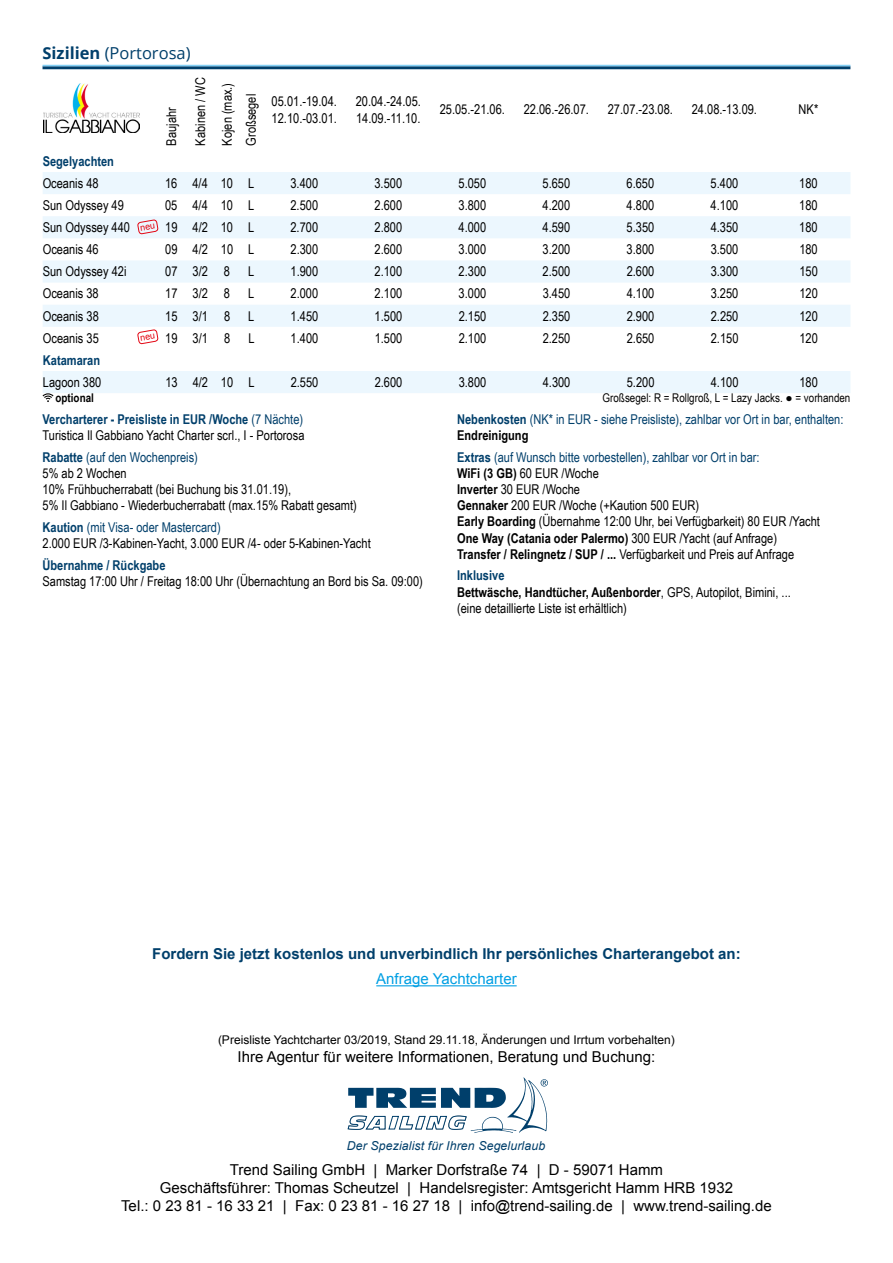
<style>
.page{position:relative;width:893px;height:1263px;background:#fff}
.page>*{position:absolute;margin:0;border:0;box-sizing:border-box;transform-origin:0 0}
.t1{font:16.5px "Open Sans";color:#003f6b}
.t2{font:15px/18px "Arial";color:#000;text-align:center}
.t3{font:700 15px "Arial";color:#003f6b}
.t4{font:15px "Arial";color:#009fe3}
.t5{font:13.5px/16.2px "Arial Narrow";color:#000}
.t6{font:13.5px/16.2px "Arial Narrow";color:#003f6b}
.t7{font:700 13.5px "Arial Narrow";color:#003f6b}
.t8{font:italic 12.3px "Arial";letter-spacing:.01em;color:#003f6b}
.t9{font:12px "Arial";color:#000}
.t10{font:12px "Arial Narrow";color:#000}
.t11{font:700 12px "Arial Narrow";color:#000}
.s1{font-weight:700}
.s2{font-weight:700;color:#000}
.s3{font-weight:700;color:#003f6b}
.s4{color:#003f6b}
</style>
<div class="page">
<svg style="left:43px;top:172px;width:807px;height:221px;fill:#f4fafe"></svg>
<img style="left:43px;top:83px;width:96px;height:50px">
<svg style="left:43px;top:393px;width:11px;height:9px"></svg>
<hr style="left:43px;top:66px;width:807px;height:3px;background:#003f6b">
<hr style="left:43px;top:65px;width:807px;height:1px;background:#83d0f5">
<hr style="left:376px;top:985px;width:141px;height:1px;background:#009fe3">
<svg style="left:347px;top:1077px;width:201px;height:56px"></svg>
<svg style="left:137px;top:220px;width:21px;height:20px"></svg>
<svg style="left:137px;top:329px;width:21px;height:21px"></svg>
<p class="t1" style="left:43px;top:42px;width:150px"><span class="s1">Sizilien</span> (Portorosa)</p>
<p class="t5" style="left:156px;top:146px;width:70px;line-height:29px;rotate:-90deg">Baujahr<br>Kabinen / WC</p>
<p class="t5" style="left:214px;top:146px;width:64px;line-height:24.2px;rotate:-90deg">Kojen (max.)<br>Großsegel</p>
<p class="t5" style="left:272px;top:93px;width:67px">05.01.-19.04.<br>12.10.-03.01.</p>
<p class="t5" style="left:356px;top:93px;width:67px">20.04.-24.05.<br>14.09.-11.10.</p>
<p class="t5" style="left:440px;top:101px;width:67px">25.05.-21.06.</p>
<p class="t5" style="left:524px;top:101px;width:67px">22.06.-26.07.</p>
<p class="t5" style="left:608px;top:101px;width:67px">27.07.-23.08.</p>
<p class="t5" style="left:692px;top:101px;width:67px">24.08.-13.09.</p>
<p class="t5" style="left:799px;top:101px;width:21px">NK*</p>
<p class="t7" style="left:43px;top:151px;width:73px">Segelyachten</p>
<p class="t5" style="left:43px;top:174px;width:57px">Oceanis 48</p>
<p class="t5" style="left:165px;top:174px;width:91px">16 4/4 10 L</p>
<p class="t5" style="left:290px;top:174px;width:29px">3.400</p>
<p class="t5" style="left:374px;top:174px;width:29px">3.500</p>
<p class="t5" style="left:458px;top:174px;width:29px">5.050</p>
<p class="t5" style="left:542px;top:174px;width:29px">5.650</p>
<p class="t5" style="left:627px;top:174px;width:29px">6.650</p>
<p class="t5" style="left:711px;top:174px;width:29px">5.400</p>
<p class="t5" style="left:799px;top:174px;width:20px">180</p>
<p class="t5" style="left:43px;top:197px;width:83px">Sun Odyssey 49</p>
<p class="t5" style="left:165px;top:197px;width:91px">05 4/4 10 L</p>
<p class="t5" style="left:290px;top:197px;width:29px">2.500</p>
<p class="t5" style="left:374px;top:197px;width:29px">2.600</p>
<p class="t5" style="left:459px;top:197px;width:29px">3.800</p>
<p class="t5" style="left:543px;top:197px;width:29px">4.200</p>
<p class="t5" style="left:627px;top:197px;width:29px">4.800</p>
<p class="t5" style="left:711px;top:197px;width:29px">4.100</p>
<p class="t5" style="left:799px;top:197px;width:20px">180</p>
<p class="t5" style="left:43px;top:219px;width:89px">Sun Odyssey 440</p>
<p class="t5" style="left:165px;top:219px;width:91px">19 4/2 10 L</p>
<p class="t5" style="left:290px;top:219px;width:29px">2.700</p>
<p class="t5" style="left:375px;top:219px;width:29px">2.800</p>
<p class="t5" style="left:459px;top:219px;width:29px">4.000</p>
<p class="t5" style="left:543px;top:219px;width:29px">4.590</p>
<p class="t5" style="left:627px;top:219px;width:29px">5.350</p>
<p class="t5" style="left:711px;top:219px;width:29px">4.350</p>
<p class="t5" style="left:799px;top:219px;width:20px">180</p>
<p class="t5" style="left:43px;top:241px;width:57px">Oceanis 46</p>
<p class="t5" style="left:165px;top:241px;width:91px">09 4/2 10 L</p>
<p class="t5" style="left:291px;top:241px;width:29px">2.300</p>
<p class="t5" style="left:375px;top:241px;width:29px">2.600</p>
<p class="t5" style="left:459px;top:241px;width:29px">3.000</p>
<p class="t5" style="left:543px;top:241px;width:29px">3.200</p>
<p class="t5" style="left:627px;top:241px;width:29px">3.800</p>
<p class="t5" style="left:711px;top:241px;width:29px">3.500</p>
<p class="t5" style="left:799px;top:241px;width:20px">180</p>
<p class="t5" style="left:43px;top:263px;width:85px">Sun Odyssey 42i</p>
<p class="t5" style="left:165px;top:263px;width:66px">07 3/2 8</p>
<p class="t5" style="left:248px;top:263px;width:8px">L</p>
<p class="t5" style="left:291px;top:263px;width:29px">1.900</p>
<p class="t5" style="left:375px;top:263px;width:29px">2.100</p>
<p class="t5" style="left:459px;top:263px;width:29px">2.300</p>
<p class="t5" style="left:543px;top:263px;width:29px">2.500</p>
<p class="t5" style="left:627px;top:263px;width:29px">2.600</p>
<p class="t5" style="left:711px;top:263px;width:29px">3.300</p>
<p class="t5" style="left:799px;top:263px;width:20px">150</p>
<p class="t5" style="left:43px;top:285px;width:57px">Oceanis 38</p>
<p class="t5" style="left:165px;top:285px;width:66px">17 3/2 8</p>
<p class="t5" style="left:248px;top:285px;width:8px">L</p>
<p class="t5" style="left:291px;top:285px;width:29px">2.000</p>
<p class="t5" style="left:375px;top:285px;width:29px">2.100</p>
<p class="t5" style="left:459px;top:285px;width:29px">3.000</p>
<p class="t5" style="left:543px;top:285px;width:29px">3.450</p>
<p class="t5" style="left:627px;top:285px;width:29px">4.100</p>
<p class="t5" style="left:711px;top:285px;width:29px">3.250</p>
<p class="t5" style="left:799px;top:285px;width:20px">120</p>
<p class="t5" style="left:43px;top:307px;width:57px">Oceanis 38</p>
<p class="t5" style="left:165px;top:307px;width:66px">15 3/1 8</p>
<p class="t5" style="left:248px;top:307px;width:8px">L</p>
<p class="t5" style="left:291px;top:307px;width:29px">1.450</p>
<p class="t5" style="left:375px;top:307px;width:29px">1.500</p>
<p class="t5" style="left:459px;top:307px;width:29px">2.150</p>
<p class="t5" style="left:543px;top:307px;width:29px">2.350</p>
<p class="t5" style="left:627px;top:307px;width:29px">2.900</p>
<p class="t5" style="left:711px;top:307px;width:29px">2.250</p>
<p class="t5" style="left:799px;top:307px;width:20px">120</p>
<p class="t5" style="left:43px;top:329px;width:57px">Oceanis 35</p>
<p class="t5" style="left:165px;top:329px;width:66px">19 3/1 8</p>
<p class="t5" style="left:248px;top:329px;width:8px">L</p>
<p class="t5" style="left:291px;top:329px;width:29px">1.400</p>
<p class="t5" style="left:375px;top:329px;width:29px">1.500</p>
<p class="t5" style="left:459px;top:329px;width:29px">2.100</p>
<p class="t5" style="left:543px;top:329px;width:29px">2.250</p>
<p class="t5" style="left:627px;top:329px;width:29px">2.650</p>
<p class="t5" style="left:711px;top:329px;width:29px">2.150</p>
<p class="t5" style="left:799px;top:329px;width:20px">120</p>
<p class="t7" style="left:43px;top:350px;width:59px">Katamaran</p>
<p class="t5" style="left:43px;top:373px;width:60px">Lagoon 380</p>
<p class="t5" style="left:165px;top:373px;width:91px">13 4/2 10 L</p>
<p class="t5" style="left:291px;top:373px;width:29px">2.550</p>
<p class="t5" style="left:375px;top:373px;width:29px">2.600</p>
<p class="t5" style="left:459px;top:373px;width:29px">3.800</p>
<p class="t5" style="left:543px;top:373px;width:29px">4.300</p>
<p class="t5" style="left:627px;top:373px;width:29px">5.200</p>
<p class="t5" style="left:711px;top:373px;width:29px">4.100</p>
<p class="t5" style="left:799px;top:373px;width:20px">180</p>
<p class="t11" style="left:56px;top:389px;width:40px">optional</p>
<p class="t10" style="left:603px;top:389px;width:249px">Großsegel: R = Rollgroß, L = Lazy Jacks. <span class="s1">●</span> = vorhanden</p>
<p class="t6" style="left:457px;top:410px;width:388px"><span class="s1">Nebenkosten</span> (NK* in EUR - siehe Preisliste), zahlbar vor Ort in bar, enthalten:<br><span class="s2">Endreinigung</span></p>
<p class="t5" style="left:457px;top:448px;width:364px"><span class="s3">Extras</span> <span class="s4">(auf Wunsch bitte vorbestellen), zahlbar vor Ort in bar:<br></span><span class="s1">WiFi (3 GB)</span> 60 EUR /Woche<br><span class="s1">Inverter</span> 30 EUR /Woche<br><span class="s1">Gennaker</span> 200 EUR /Woche (+Kaution 500 EUR)<br><span class="s1">Early Boarding</span> (Übernahme 12:00 Uhr, bei Verfügbarkeit) 80 EUR /Yacht <span class="s1">One Way (Catania oder Palermo)</span> 300 EUR /Yacht (auf Anfrage)<br><span class="s1">Transfer / Relingnetz / SUP / ...</span> Verfügbarkeit und Preis auf Anfrage</p>
<p class="t5" style="left:457px;top:567px;width:335px"><span class="s3">Inklusive<br></span><span class="s1">Bettwäsche, Handtücher, Außenborder</span>, GPS, Autopilot, Bimini, ... (eine detaillierte Liste ist erhältlich)</p>
<p class="t5" style="left:43px;top:410px;width:263px"><span class="s3">Vercharterer - Preisliste in EUR /Woche</span> <span class="s4">(7 Nächte)<br></span>Turistica Il Gabbiano Yacht Charter scrl., I - Portorosa</p>
<p class="t5" style="left:43px;top:448px;width:316px"><span class="s3">Rabatte</span> <span class="s4">(auf den Wochenpreis)<br></span>5% ab 2 Wochen<br>10% Frühbucherrabatt (bei Buchung bis 31.01.19),<br>5% Il Gabbiano - Wiederbucherrabatt (max.15% Rabatt gesamt)</p>
<p class="t5" style="left:43px;top:518px;width:330px"><span class="s3">Kaution</span> <span class="s4">(mit Visa- oder Mastercard)<br></span>2.000 EUR /3-Kabinen-Yacht, 3.000 EUR /4- oder 5-Kabinen-Yacht</p>
<p class="t7" style="left:43px;top:554px;width:125px">Übernahme / Rückgabe</p>
<p class="t5" style="left:43px;top:572px;width:382px">Samstag 17:00 Uhr / Freitag 18:00 Uhr (Übernachtung an Bord bis Sa. 09:00)</p>
<p class="t3" style="left:152px;top:944px;width:590px">Fordern Sie jetzt kostenlos und unverbindlich Ihr persönliches Charterangebot an:</p>
<p class="t4" style="left:376px;top:969px;width:142px">Anfrage Yachtcharter</p>
<p class="t9" style="left:218px;top:1032px;width:458px">(Preisliste Yachtcharter 03/2019, Stand 29.11.18, Änderungen und Irrtum vorbehalten)</p>
<p class="t2" style="left:238px;top:1048px;width:419px">Ihre Agentur für weitere Informationen, Beratung und Buchung:</p>
<p class="t8" style="left:347px;top:1137px;width:200px">Der Spezialist für Ihren Segelurlaub</p>
<p class="t2" style="left:121px;top:1160px;width:652px">Trend Sailing GmbH | Marker Dorfstraße 74 | D - 59071 Hamm<br>Geschäftsführer: Thomas Scheutzel | Handelsregister: Amtsgericht Hamm HRB 1932<br>Tel.: 0 23 81 - 16 33 21 | Fax: 0 23 81 - 16 27 18 | info@trend-sailing.de | www.trend-sailing.de</p>
</div>
